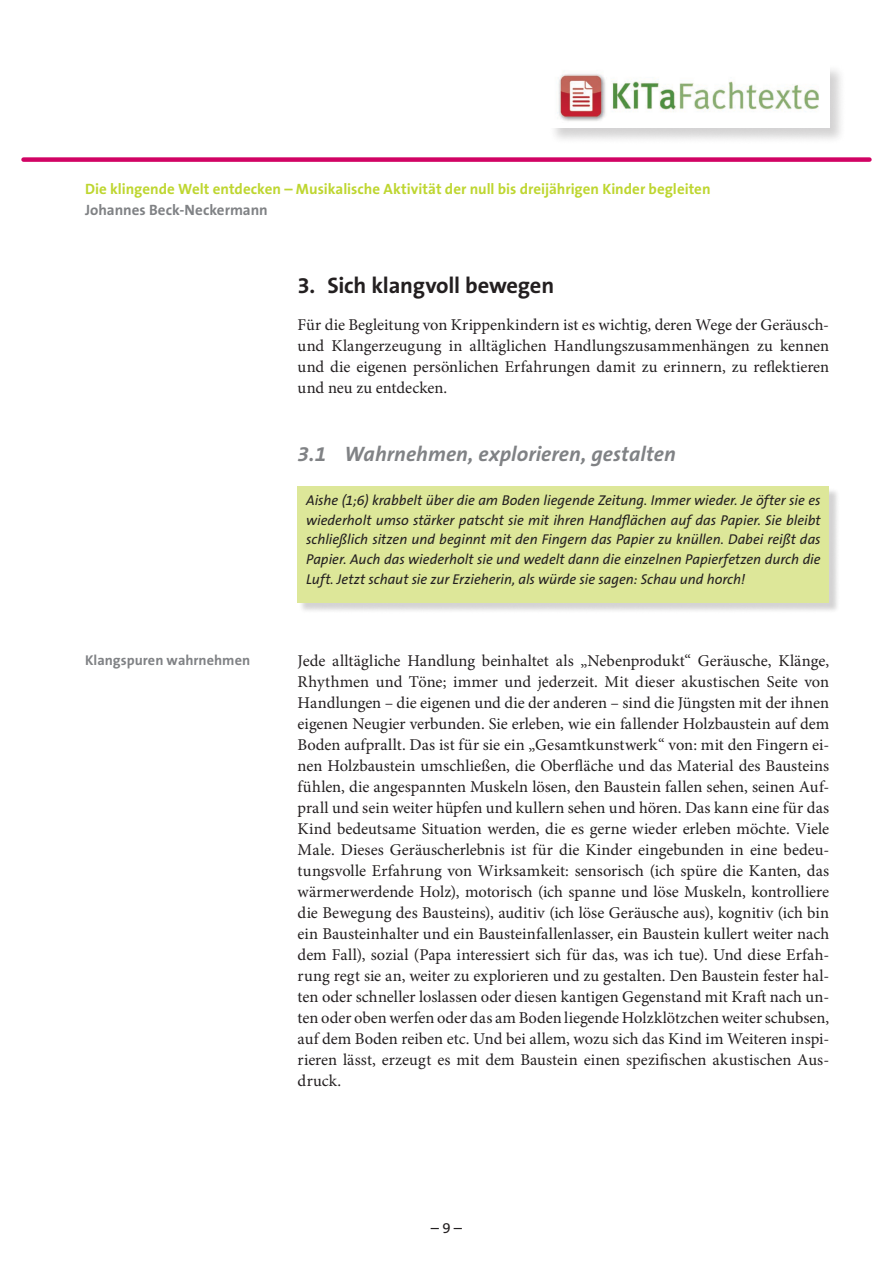
<style>
.page{position:relative;width:893px;height:1263px;background:#fff}
.page>*{position:absolute;margin:0;border:0;box-sizing:border-box;transform-origin:0 0}
.Überschrift_1{font:700 22.5px "The Sans B7";letter-spacing:-.01em;color:#231f20}
.Überschrift_2{font:italic 700 21px "The Sans B7";letter-spacing:.005em;color:#808285}
.Studientext-Fließtex{font:16.5px/21px "Minion Pro";color:#231f20;text-align:justify}
.t1{font:700 15px "The Sans B7";color:#bed630}
.t2{font:700 15px "The Sans B7";color:#808285}
.t3{font:15px "The Sans B5 Plain";color:#231f20}
.Farbiger_Kasten{font:italic 14.25px/19.5px "The Sans B5 Plain";color:#231f20;text-align:justify}
.t4{font:700 14.25px "The Sans B7";letter-spacing:.005em;color:#808285}
</style>
<div class="page">
<div style="left:24px;top:157px;width:845px;height:5px;background:#d10364"></div>
<div style="left:548px;top:63px;width:298px;height:82px;background:#231f20;opacity:.2"></div>
<img style="left:549px;top:64px;width:280px;height:64px">
<div style="left:299px;top:488px;width:541px;height:125px;background:#231f20;opacity:.2"></div>
<div style="left:298px;top:486px;width:531px;height:117px;background:#dde799"></div>
<p class="t1" style="left:85px;top:181px;width:627px">Die klingende Welt entdecken – Musikalische Aktivität der null bis dreijährigen Kinder begleiten</p>
<p class="t2" style="left:85px;top:202px;width:184px">Johannes Beck-Neckermann</p>
<p class="Überschrift_1" style="left:298px;top:273px;width:258px">3. Sich klangvoll bewegen</p>
<p class="Studientext-Fließtex" style="left:298px;top:314px;width:533px">Für die Begleitung von Krippenkindern ist es wichtig, deren Wege der Geräusch&shy;und Klangerzeugung in alltäglichen Handlungszusammenhängen zu kennen und die eigenen persönlichen Erfahrungen damit zu erinnern, zu reflektieren und neu zu entdecken.</p>
<p class="Überschrift_2" style="left:298px;top:443px;width:380px">3.1 Wahrnehmen, explorieren, gestalten</p>
<p class="t4" style="left:85px;top:652px;width:167px">Klangspuren wahrnehmen</p>
<p class="Farbiger_Kasten" style="left:306px;top:491px;width:516px">Aishe (1;6) krabbelt über die am Boden liegende Zeitung. Immer wieder. Je öfter sie es wiederholt umso stärker patscht sie mit ihren Handflächen auf das Papier. Sie bleibt schließlich sitzen und beginnt mit den Fingern das Papier zu knüllen. Dabei reißt das Papier. Auch das wiederholt sie und wedelt dann die einzelnen Papierfetzen durch die Luft. Jetzt schaut sie zur Erzieherin, als würde sie sagen: Schau und horch!</p>
<p class="Studientext-Fließtex" style="left:298px;top:650px;width:533px">Jede alltägliche Handlung beinhaltet als „Nebenprodukt“ Geräusche, Klänge, Rhythmen und Töne; immer und jederzeit. Mit dieser akustischen Seite von Handlungen – die eigenen und die der anderen – sind die Jüngsten mit der ihnen eigenen Neugier verbunden. Sie erleben, wie ein fallender Holzbaustein auf dem Boden aufprallt. Das ist für sie ein „Gesamtkunstwerk“ von: mit den Fingern ei&shy;nen Holzbaustein umschließen, die Oberfläche und das Material des Bausteins fühlen, die angespannten Muskeln lösen, den Baustein fallen sehen, seinen Auf&shy;prall und sein weiter hüpfen und kullern sehen und hören. Das kann eine für das Kind bedeutsame Situation werden, die es gerne wieder erleben möchte. Viele Male. Dieses Geräuscherlebnis ist für die Kinder eingebunden in eine bedeu&shy;tungsvolle Erfahrung von Wirksamkeit: sensorisch (ich spüre die Kanten, das wärmerwerdende Holz), motorisch (ich spanne und löse Muskeln, kontrolliere die Bewegung des Bausteins), auditiv (ich löse Geräusche aus), kognitiv (ich bin ein Bausteinhalter und ein Bausteinfallenlasser, ein Baustein kullert weiter nach dem Fall), sozial (Papa interessiert sich für das, was ich tue). Und diese Erfah&shy;rung regt sie an, weiter zu explorieren und zu gestalten. Den Baustein fester hal&shy;ten oder schneller loslassen oder diesen kantigen Gegenstand mit Kraft nach un&shy;ten oder oben werfen oder das am Boden liegende Holzklötzchen weiter schubsen, auf dem Boden reiben etc. Und bei allem, wozu sich das Kind im Weiteren inspi&shy;rieren lässt, erzeugt es mit dem Baustein einen spezifischen akustischen Aus&shy;druck.</p>
<p class="t3" style="left:431px;top:1219px;width:33px">– 9 –</p>
</div>
